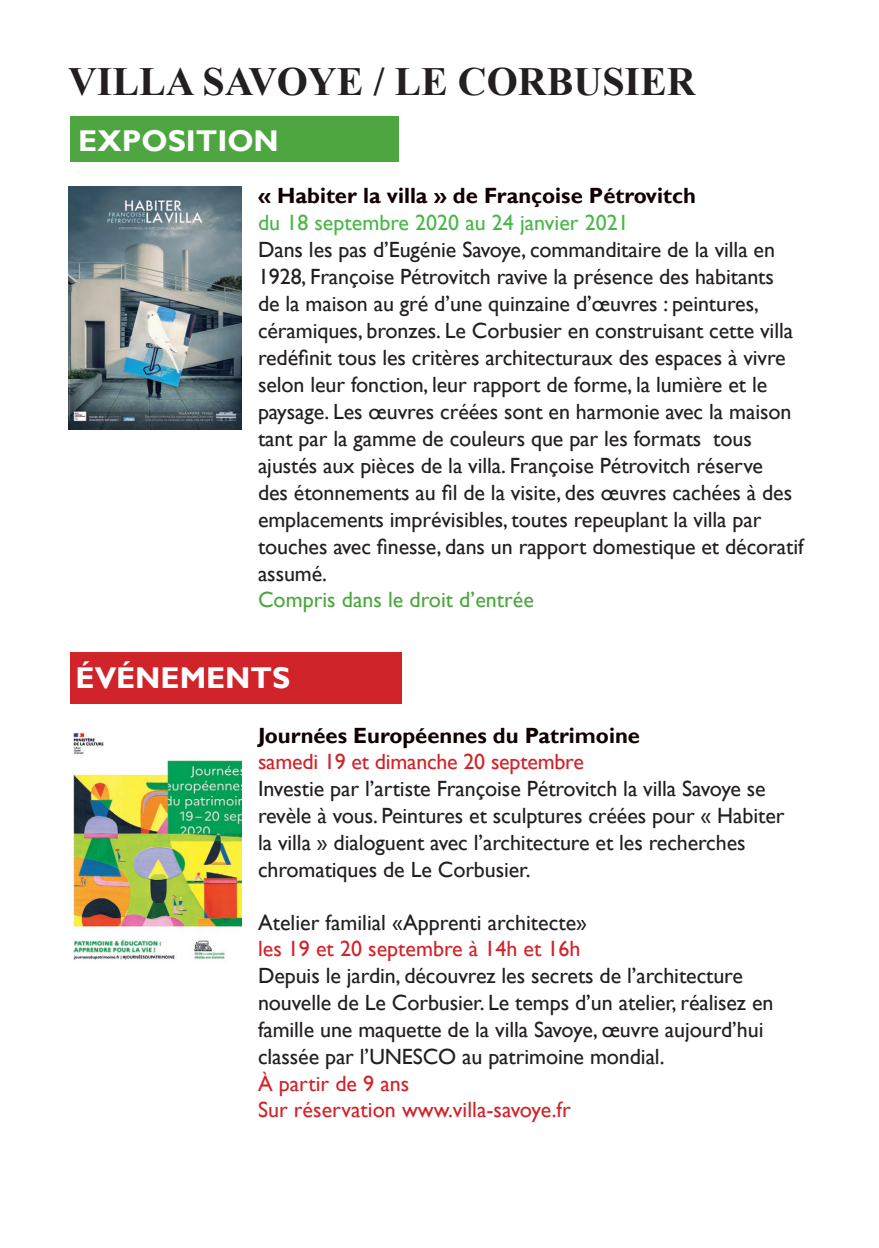
<style>
.page{position:relative;width:879px;height:1248px;background:#fff}
.page>*{position:absolute;margin:0;border:0;box-sizing:border-box;transform-origin:0 0}
.t1{font:700 40px "Times New Roman";color:#231f20}
.t2{font:700 30px "Gill Sans";color:#fff}
.t3{font:22px/27px "Gill Sans";letter-spacing:-.005em;color:#231f20}
.t4{font:22px/26.4px "Gill Sans";color:#d1232a}
.t5{font:700 22px "Gill Sans";color:#110002}
.t6{font:22px "Gill Sans";color:#49b748}
.t7{font:22px "Gill Sans";color:#4da63f}
</style>
<div class="page">
<div style="left:70px;top:117px;width:329px;height:45px;background:#4da63f"></div>
<img style="left:68px;top:187px;width:173px;height:242px">
<div style="left:70px;top:652px;width:331px;height:51px;background:#d1232a"></div>
<img style="left:73px;top:732px;width:168px;height:228px">
<h1 class="t1" style="left:68px;top:54px;width:629px">VILLA SAVOYE / LE CORBUSIER</h1>
<h2 class="t2" style="left:78px;top:123px;width:202px">EXPOSITION</h2>
<p class="t5" style="left:258px;top:183px;width:439px">« Habiter la villa » de Françoise Pétrovitch</p>
<p class="t6" style="left:258px;top:209px;width:372px">du 18 septembre 2020 au 24 janvier 2021</p>
<p class="t3" style="left:258px;top:236px;width:547px">Dans les pas d’Eugénie Savoye, commanditaire de la villa en 1928, Françoise Pétrovitch ravive la présence des habitants<br>de la maison au gré d’une quinzaine d’œuvres : peintures, céramiques, bronzes. Le Corbusier en construisant cette villa redéfinit tous les critères architecturaux des espaces à vivre selon leur fonction, leur rapport de forme, la lumière et le paysage. Les œuvres créées sont en harmonie avec la maison tant par la gamme de couleurs que par les formats tous ajustés aux pièces de la villa. Françoise Pétrovitch réserve<br>des étonnements au fil de la visite, des œuvres cachées à des emplacements imprévisibles, toutes repeuplant la villa par touches avec finesse, dans un rapport domestique et décoratif assumé.</p>
<p class="t7" style="left:258px;top:587px;width:277px">Compris dans le droit d’entrée</p>
<h2 class="t2" style="left:76px;top:660px;width:216px">ÉVÉNEMENTS</h2>
<p class="t5" style="left:258px;top:722px;width:383px">Journées Européennes du Patrimoine</p>
<p class="t4" style="left:258px;top:748px;width:327px">samedi 19 et dimanche 20 septembre</p>
<p class="t3" style="left:258px;top:775px;width:528px">Investie par l’artiste Françoise Pétrovitch la villa Savoye se revèle à vous. Peintures et sculptures créées pour « Habiter la villa » dialoguent avec l’architecture et les recherches chromatiques de Le Corbusier.</p>
<p class="t3" style="left:258px;top:909px;width:330px">Atelier familial «Apprenti architecte»</p>
<p class="t4" style="left:258px;top:936px;width:324px">les 19 et 20 septembre à 14h et 16h</p>
<p class="t3" style="left:258px;top:962px;width:517px">Depuis le jardin, découvrez les secrets de l’architecture nouvelle de Le Corbusier. Le temps d’un atelier, réalisez en famille une maquette de la villa Savoye, œuvre aujourd’hui classée par l’UNESCO au patrimoine mondial.</p>
<p class="t4" style="left:258px;top:1070px;width:314px">À partir de 9 ans<br>Sur réservation www.villa-savoye.fr</p>
</div>
